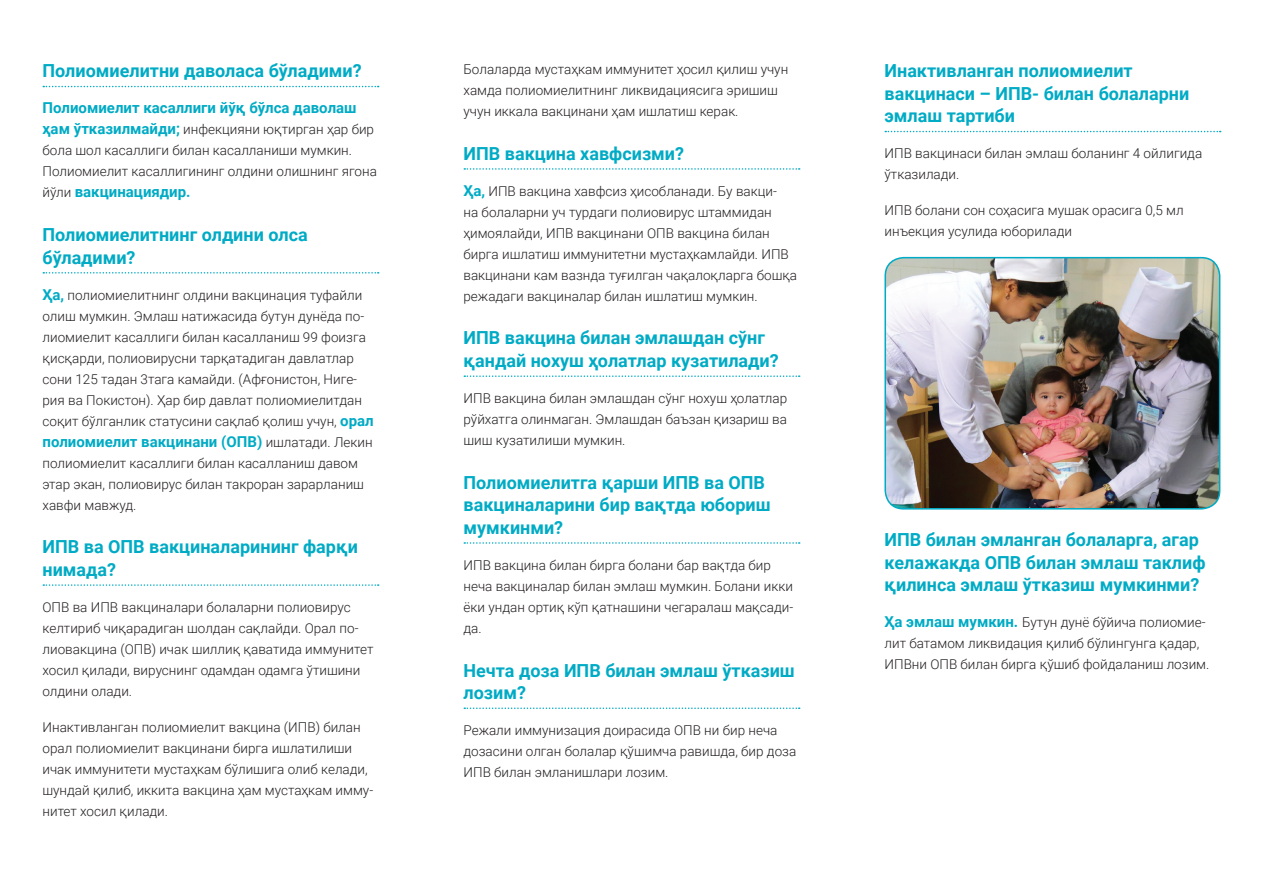
<style>
.page{position:relative;width:1263px;height:893px;background:#fff}
.page>*{position:absolute;margin:0;border:0;box-sizing:border-box;transform-origin:0 0}
.t1{font:700 18px/22.5px "Roboto";color:#00abc5}
.t2{font:700 15px "Roboto";color:#00abc5}
.t3{font:300 13.5px/21px "Roboto";color:#231f20}
.s1{font-weight:700;font-size:15px;color:#00abc5}
.s2{font-weight:300;font-size:13.5px;color:#231f20}
</style>
<div class="page">
<svg style="left:43px;top:86px;width:336px;height:1px"></svg>
<svg style="left:43px;top:272px;width:336px;height:2px"></svg>
<svg style="left:43px;top:584px;width:336px;height:2px"></svg>
<svg style="left:464px;top:168px;width:336px;height:2px"></svg>
<svg style="left:464px;top:375px;width:336px;height:2px"></svg>
<svg style="left:464px;top:542px;width:336px;height:2px"></svg>
<svg style="left:464px;top:707px;width:336px;height:2px"></svg>
<svg style="left:885px;top:131px;width:336px;height:1px"></svg>
<img style="left:887px;top:258px;width:333px;height:249px">
<div style="left:884px;top:257px;width:336px;height:253px;border:2px solid #00abc5;border-radius:18px"></div>
<h1 class="t1" style="left:43px;top:59px;width:321px">Полиомиелитни даволаса бўладими?</h1>
<p class="t2" style="left:43px;top:97px;width:316px">Полиомиелит касаллиги йўқ бўлса даволаш</p>
<p class="t3" style="left:43px;top:118px;width:336px"><span class="s1">ҳам ўтказилмайди;</span> инфекцияни юқтирган ҳар бир бола шол касаллиги билан касалланиши мумкин.<br>Полиомиелит касаллигининг олдини олишнинг ягона</p>
<p class="t2" style="left:43px;top:181px;width:150px"><span class="s2">йўли</span> вакцинациядир.</p>
<h1 class="t1" style="left:43px;top:223px;width:267px">Полиомиелитнинг олдини олса бўладими?</h1>
<p class="t3" style="left:43px;top:284px;width:333px"><span class="s1">Ҳа,</span> полиомиелитнинг олдини вакцинация туфайли олиш мумкин. Эмлаш натижасида бутун дунёда по&shy;лиомиелит касаллиги билан касалланиш 99 фоизга қисқарди, полиовирусни тарқатадиган давлатлар сони 125 тадан 3тага камайди. (Афғонистон, Ниге&shy;рия ва Покистон). Ҳар бир давлат полиомиелитдан соқит бўлганлик статусини сақлаб қолиш учун, <span class="s1">орал</span></p>
<p class="t2" style="left:43px;top:431px;width:332px">полиомиелит вакцинани (ОПВ) <span class="s2">ишлатади. Лекин</span></p>
<p class="t3" style="left:43px;top:452px;width:323px">полиомиелит касаллиги билан касалланиш давом этар экан, полиовирус билан такроран зарарланиш хавфи мавжуд.</p>
<h1 class="t1" style="left:43px;top:535px;width:317px">ИПВ ва ОПВ вакциналарининг фарқи нимада?</h1>
<p class="t3" style="left:43px;top:596px;width:332px">ОПВ ва ИПВ вакциналари болаларни полиовирус келтириб чиқарадиган шолдан сақлайди. Орал по&shy;лиовакцина (ОПВ) ичак шиллиқ қаватида иммунитет хосил қилади, вируснинг одамдан одамга ўтишини олдини олади.</p>
<p class="t3" style="left:43px;top:716px;width:332px">Инактивланган полиомиелит вакцина (ИПВ) билан орал полиомиелит вакцинани бирга ишлатилиши ичак иммунитети мустаҳкам бўлишига олиб келади, шундай қилиб, иккита вакцина ҳам мустаҳкам имму&shy;нитет хосил қилади.</p>
<p class="t3" style="left:463px;top:58px;width:326px">Болаларда мустаҳкам иммунитет ҳосил қилиш учун хамда полиомиелитнинг ликвидациясига эришиш учун иккала вакцинани ҳам ишлатиш керак.</p>
<h1 class="t1" style="left:463px;top:141px;width:222px">ИПВ вакцина хавфсизми?</h1>
<p class="t3" style="left:463px;top:180px;width:335px"><span class="s1">Ҳа,</span> ИПВ вакцина хавфсиз ҳисобланади. Бу вакци-<br>на болаларни уч турдаги полиовирус штаммидан ҳимоялайди, ИПВ вакцинани ОПВ вакцина билан бирга ишлатиш иммунитетни мустаҳкамлайди. ИПВ вакцинани кам вазнда туғилган чақалоқларга бошқа режадаги вакциналар билан ишлатиш мумкин.</p>
<h1 class="t1" style="left:463px;top:326px;width:317px">ИПВ вакцина билан эмлашдан сўнг қандай нохуш ҳолатлар кузатилади?</h1>
<p class="t3" style="left:463px;top:387px;width:325px;text-align:justify">ИПВ вакцина билан эмлашдан сўнг нохуш ҳолатлар рўйхатга олинмаган. Эмлашдан баъзан қизариш ва шиш кузатилиши мумкин.</p>
<h1 class="t1" style="left:463px;top:470px;width:309px">Полиомиелитга қарши ИПВ ва ОПВ вакциналарини бир вақтда юбориш мумкинми?</h1>
<p class="t3" style="left:463px;top:554px;width:331px">ИПВ вакцина билан бирга болани бар вақтда бир неча вакциналар билан эмлаш мумкин. Болани икки ёки ундан ортиқ кўп қатнашини чегаралаш мақсади&shy;да.</p>
<h1 class="t1" style="left:463px;top:658px;width:333px">Нечта доза ИПВ билан эмлаш ўтказиш лозим?</h1>
<p class="t3" style="left:463px;top:719px;width:334px">Режали иммунизация доирасида ОПВ ни бир неча дозасини олган болалар қўшимча равишда, бир доза<br>ИПВ билан эмланишлари лозим.</p>
<h1 class="t1" style="left:884px;top:59px;width:306px">Инактивланган полиомиелит вакцинаси – ИПВ- билан болаларни эмлаш тартиби</h1>
<p class="t3" style="left:884px;top:142px;width:319px">ИПВ вакцинаси билан эмлаш боланинг 4 ойлигида ўтказилади.</p>
<p class="t3" style="left:884px;top:199px;width:301px">ИПВ болани сон соҳасига мушак орасига 0,5 мл инъекция усулида юборилади</p>
<h1 class="t1" style="left:884px;top:528px;width:322px">ИПВ билан эмланган болаларга, агар келажакда ОПВ билан эмлаш таклиф қилинса эмлаш ўтказиш мумкинми?</h1>
<p class="t3" style="left:884px;top:611px;width:326px"><span class="s1">Ҳа эмлаш мумкин.</span> Бутун дунё бўйича полиомие&shy;лит батамом ликвидация қилиб бўлингунга қадар,<br>ИПВни ОПВ билан бирга қўшиб фойдаланиш лозим.</p>
</div>
